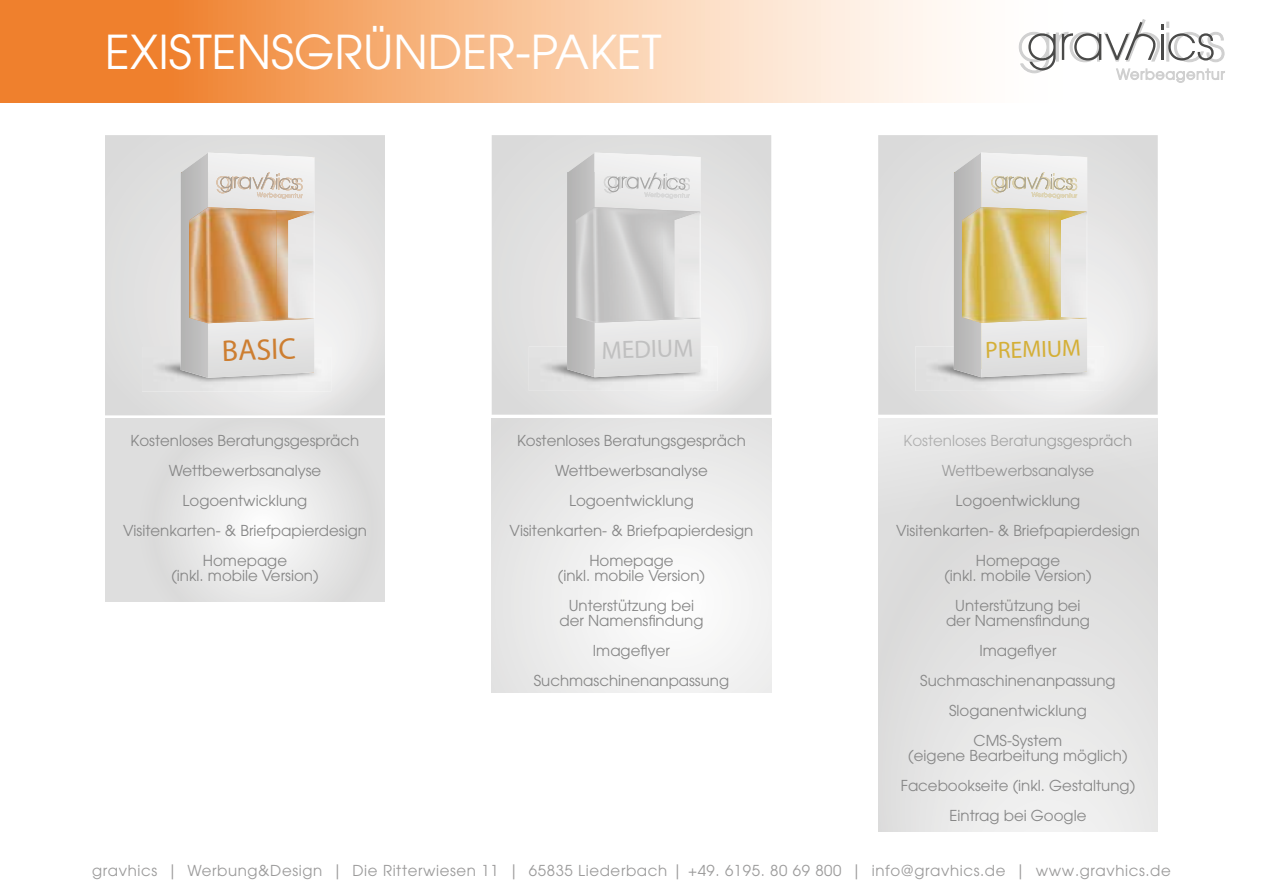
<style>
.page{position:relative;width:1263px;height:893px;background:#fff}
.page>*{position:absolute;margin:0;border:0;box-sizing:border-box;transform-origin:0 0}
.t1{font:46.5px "Avant Garde LT";color:#fff}
.t2{font:30px "Myriad Pro";color:#cd7e31}
.t3{font:25.2px "Myriad Pro";color:#c0c0c0}
.t4{font:23.55px "Myriad Pro";color:#d4af37}
.t5{font:15px/30px "Avant Garde LT";color:#878787;text-align:center}
.t6{font:15px "Avant Garde LT";letter-spacing:.04em;color:#706f6f}
</style>
<div class="page">
<svg style="left:105px;top:419px;width:280px;height:182px"></svg>
<div style="left:492px;top:419px;width:279px;height:273px;background:linear-gradient(to right,#e7e7e6,#f5f5f5)"></div>
<div style="left:878px;top:419px;width:280px;height:412px;background:#e2e2e2"></div>
<svg style="left:0;top:0;width:1019px;height:102px;background:#f7bd90"></svg>
<svg style="left:1019px;top:19px;width:206px;height:64px"></svg>
<svg style="left:105px;top:135px;width:280px;height:280px;background:#e1e1e1"></svg>
<img style="left:142px;top:347px;width:189px;height:44px">
<svg style="left:181px;top:153px;width:133px;height:225px;background:#d8c4af"></svg>
<svg style="left:492px;top:135px;width:279px;height:280px;background:#e1e1e1"></svg>
<img style="left:529px;top:346px;width:188px;height:45px">
<svg style="left:567px;top:153px;width:134px;height:224px;background:#d6d5d5"></svg>
<svg style="left:878px;top:135px;width:280px;height:280px;background:#e1e1e1"></svg>
<img style="left:915px;top:346px;width:189px;height:45px">
<svg style="left:954px;top:153px;width:133px;height:224px;background:#dad0b1"></svg>
<h1 class="t1" style="left:105px;top:25px;width:558px">EXISTENSGRÜNDER-PAKET</h1>
<h2 class="t2" style="left:221px;top:332px;width:75px;rotate:-2deg">BASIC</h2>
<h3 class="t3" style="left:601px;top:335px;width:93px;rotate:-2deg">MEDIUM</h3>
<h3 class="t4" style="left:985px;top:336px;width:97px;rotate:-2deg">PREMIUM</h3>
<p class="t5" style="left:123px;top:425px;width:245px">Kostenloses Beratungsgespräch<br>Wettbewerbsanalyse<br>Logoentwicklung<br>Visitenkarten- &amp; Briefpapierdesign<br>Homepage</p>
<p class="t5" style="left:171px;top:560px;width:149px">(inkl. mobile Version)</p>
<p class="t5" style="left:509px;top:425px;width:245px">Kostenloses Beratungsgespräch<br>Wettbewerbsanalyse<br>Logoentwicklung<br>Visitenkarten- &amp; Briefpapierdesign<br>Homepage</p>
<p class="t5" style="left:558px;top:560px;width:149px">(inkl. mobile Version)<br>Unterstützung bei</p>
<p class="t5" style="left:534px;top:605px;width:197px">der Namensfindung<br>Imageflyer<br>Suchmaschinenanpassung</p>
<p class="t5" style="left:896px;top:425px;width:245px">Kostenloses Beratungsgespräch<br>Wettbewerbsanalyse<br>Logoentwicklung<br>Visitenkarten- &amp; Briefpapierdesign<br>Homepage</p>
<p class="t5" style="left:944px;top:560px;width:149px">(inkl. mobile Version)<br>Unterstützung bei</p>
<p class="t5" style="left:920px;top:605px;width:197px">der Namensfindung<br>Imageflyer<br>Suchmaschinenanpassung<br>Sloganentwicklung<br>CMS-System</p>
<p class="t5" style="left:901px;top:740px;width:236px">(eigene Bearbeitung möglich)<br>Facebookseite (inkl. Gestaltung)<br>Eintrag bei Google</p>
<p class="t6" style="left:92px;top:861px;width:1080px">gravhics | Werbung&amp;Design | Die Ritterwiesen 11 | 65835 Liederbach | +49. 6195. 80 69 800 | info@gravhics.de | www.gravhics.de</p>
</div>
